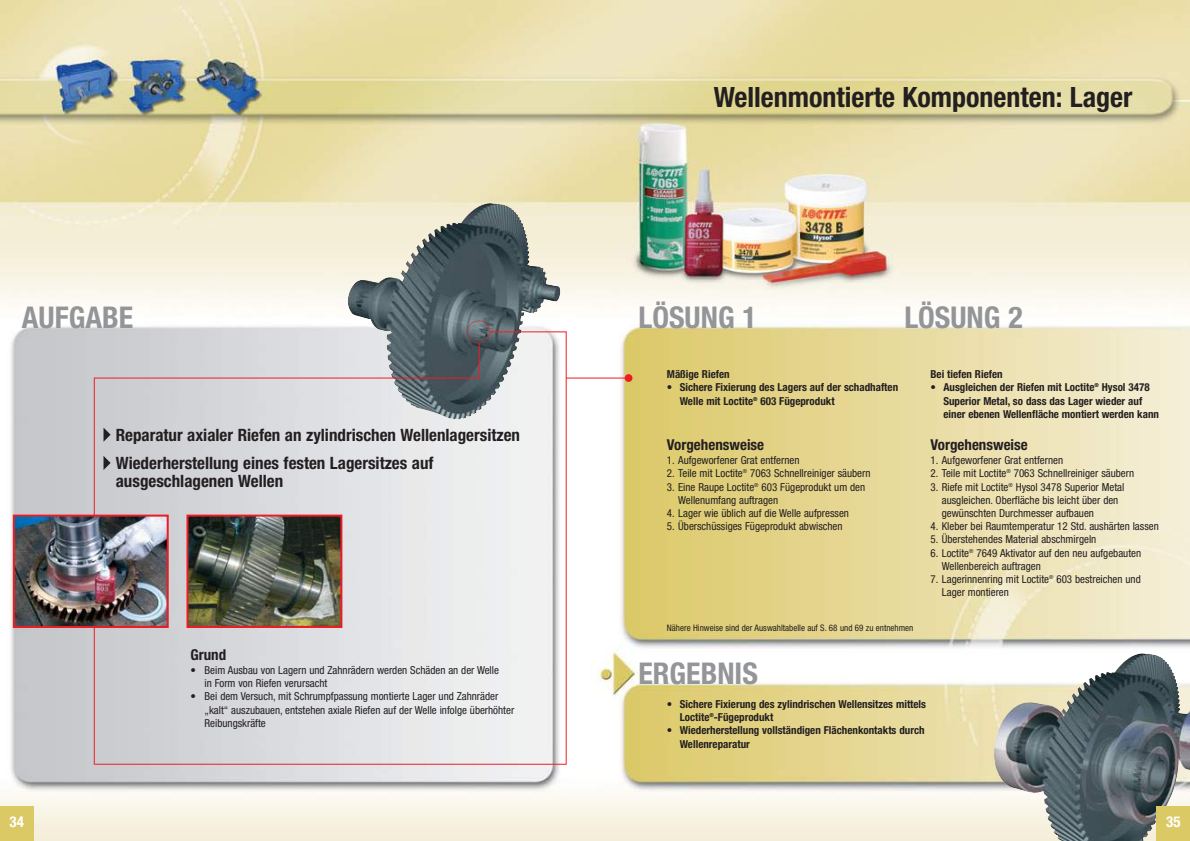
<style>
.page{position:relative;width:1190px;height:841px;background:#fff}
.page>*{position:absolute;margin:0;border:0;box-sizing:border-box;transform-origin:0 0}
.t1{font:700 condensed 30px "Helvetica Neue";color:#939598}
.t2{font:700 condensed 28px "Helvetica Neue";color:#231f20}
.t3{font:700 condensed 17px/28px "Helvetica Neue";color:#231f20}
.t4{font:700 condensed 15px "Helvetica Neue";color:#231f20}
.t5{font:700 condensed 15px "Helvetica Neue";color:#fff}
.t6{font:condensed 11px/13.2px "Helvetica Neue";color:#231f20}
.t7{font:700 condensed 11px/13.2px "Helvetica Neue";color:#231f20}
.t8{font:condensed 9px "Helvetica Neue";color:#231f20}
</style>
<div class="page">
<img style="left:0;top:0;width:1190px;height:841px">
<div style="left:625px;top:374px;width:8px;height:8px;background:#ed1c24;border-radius:50%"></div>
<hr style="left:94px;top:378px;width:1px;height:386px;background:#ed1c24">
<hr style="left:94px;top:764px;width:472px;height:1px;background:#ed1c24">
<hr style="left:566px;top:332px;width:1px;height:432px;background:#ed1c24">
<img style="left:16px;top:518px;width:150px;height:107px">
<div style="left:13px;top:515px;width:156px;height:113px;border:2px solid #ed1c24"></div>
<img style="left:189px;top:518px;width:150px;height:107px">
<div style="left:186px;top:515px;width:156px;height:113px;border:2px solid #ed1c24"></div>
<div style="left:0;top:807px;width:34px;height:34px;background:#dbc966"></div>
<img style="left:1047px;top:655px;width:143px;height:186px">
<img style="left:488px;top:205px;width:73px;height:196px">
<div style="left:1156px;top:806px;width:34px;height:35px;background:#dbc966"></div>
<svg style="left:104px;top:428px;width:7px;height:14px"></svg>
<svg style="left:104px;top:456px;width:7px;height:14px"></svg>
<div style="left:467px;top:321px;width:23px;height:22px;border:1px solid #ed1c24;border-radius:50%"></div>
<hr style="left:94px;top:378px;width:385px;height:1px;background:#ed1c24">
<hr style="left:566px;top:378px;width:62px;height:1px;background:#ed1c24">
<hr style="left:490px;top:332px;width:77px;height:1px;background:#ed1c24">
<hr style="left:479px;top:343px;width:1px;height:35px;background:#ed1c24">
<h1 class="t1" style="left:22px;top:307px;width:113px">AUFGABE</h1>
<h3 class="t3" style="left:116px;top:422px;width:406px">Reparatur axialer Riefen an zylindrischen Wellenlagersitzen<br>Wiederherstellung eines festen Lagersitzes auf</h3>
<h3 class="t3" style="left:116px;top:468px;width:169px">ausgeschlagenen Wellen</h3>
<h3 class="t5" style="left:10px;top:816px;width:16px">34</h3>
<h3 class="t4" style="left:190px;top:649px;width:37px">Grund</h3>
<p class="t6" style="left:205px;top:664px;width:296px;text-indent:-14px">• Beim Ausbau von Lagern und Zahnrädern werden Schäden an der Welle in Form von Riefen verursacht</p>
<p class="t6" style="left:205px;top:691px;width:311px;text-indent:-14px">• Bei dem Versuch, mit Schrumpfpassung montierte Lager und Zahnräder „kalt“ auszubauen, entstehen axiale Riefen auf der Welle infolge überhöhter<br>Reibungskräfte</p>
<h2 class="t2" style="left:714px;top:87px;width:420px">Wellenmontierte Komponenten: Lager</h2>
<h1 class="t1" style="left:639px;top:307px;width:120px">LÖSUNG 1</h1>
<h1 class="t1" style="left:904px;top:307px;width:120px">LÖSUNG 2</h1>
<p class="t7" style="left:667px;top:369px;width:64px">Mäßige Riefen</p>
<p class="t7" style="left:680px;top:382px;width:220px;text-indent:-13px">• Sichere Fixierung des Lagers auf der schadhaften<br>Welle mit Loctite<sup>®</sup> 603 Fügeprodukt</p>
<h3 class="t4" style="left:667px;top:439px;width:99px">Vorgehensweise</h3>
<p class="t6" style="left:667px;top:455px;width:134px">1. Aufgeworfener Grat entfernen</p>
<p class="t6" style="left:667px;top:468px;width:205px">2. Teile mit Loctite<sup>®</sup> 7063 Schnellreiniger säubern</p>
<p class="t6" style="left:678px;top:481px;width:189px;text-indent:-11px">3. Eine Raupe Loctite<sup>®</sup> 603 Fügeprodukt um den<br>Wellenumfang auftragen</p>
<p class="t6" style="left:667px;top:507px;width:184px">4. Lager wie üblich auf die Welle aufpressen</p>
<p class="t6" style="left:667px;top:521px;width:177px">5. Überschüssiges Fügeprodukt abwischen</p>
<p class="t8" style="left:667px;top:625px;width:248px">Nähere Hinweise sind der Auswahltabelle auf S. 68 und 69 zu entnehmen</p>
<h1 class="t1" style="left:639px;top:663px;width:121px">ERGEBNIS</h1>
<p class="t7" style="left:930px;top:369px;width:74px">Bei tiefen Riefen</p>
<p class="t7" style="left:943px;top:382px;width:217px;text-indent:-13px">• Ausgleichen der Riefen mit Loctite<sup>®</sup> Hysol 3478<br>Superior Metal, so dass das Lager wieder auf einer ebenen Wellenfläche montiert werden kann</p>
<h3 class="t4" style="left:930px;top:439px;width:99px">Vorgehensweise</h3>
<p class="t6" style="left:930px;top:455px;width:134px">1. Aufgeworfener Grat entfernen</p>
<p class="t6" style="left:930px;top:468px;width:205px">2. Teile mit Loctite<sup>®</sup> 7063 Schnellreiniger säubern</p>
<p class="t6" style="left:942px;top:481px;width:184px;text-indent:-11px">3. Riefe mit Loctite<sup>®</sup> Hysol 3478 Superior Metal ausgleichen. Oberfläche bis leicht über den gewünschten Durchmesser aufbauen</p>
<p class="t6" style="left:930px;top:521px;width:230px">4. Kleber bei Raumtemperatur 12 Std. aushärten lassen</p>
<p class="t6" style="left:930px;top:534px;width:167px">5. Überstehendes Material abschmirgeln</p>
<p class="t6" style="left:942px;top:547px;width:201px;text-indent:-11px">6. Loctite<sup>®</sup> 7649 Aktivator auf den neu aufgebauten<br>Wellenbereich auftragen</p>
<p class="t6" style="left:942px;top:573px;width:200px;text-indent:-11px">7. Lagerinnenring mit Loctite<sup>®</sup> 603 bestreichen und<br>Lager montieren</p>
<p class="t7" style="left:680px;top:698px;width:248px;text-indent:-13px">• Sichere Fixierung des zylindrischen Wellensitzes mittels<br>Loctite<sup>®</sup>-Fügeprodukt</p>
<p class="t7" style="left:680px;top:725px;width:246px;text-indent:-13px">• Wiederherstellung vollständigen Flächenkontakts durch<br>Wellenreparatur</p>
<h3 class="t5" style="left:1166px;top:816px;width:16px">35</h3>
</div>
